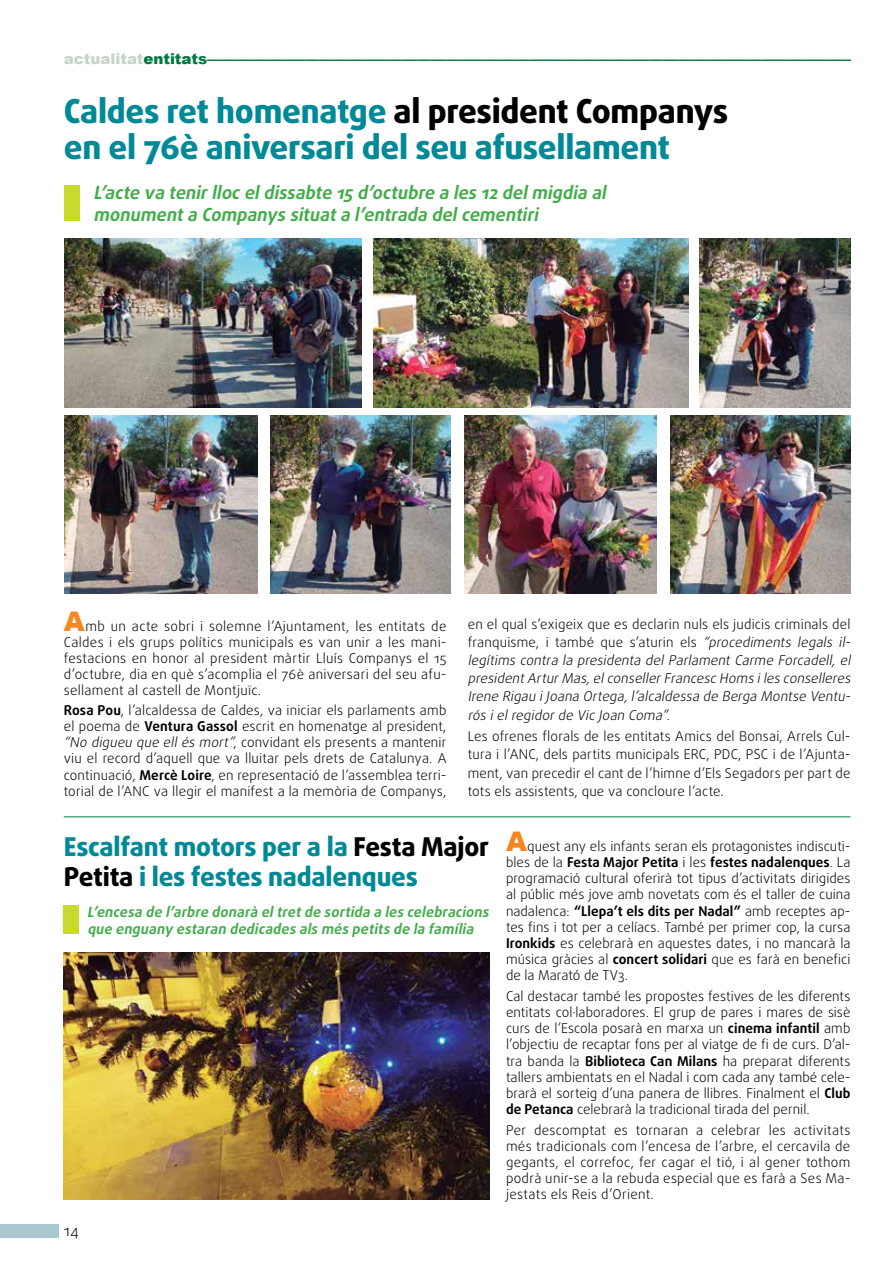
<style>
.page{position:relative;width:893px;height:1263px;background:#fff}
.page>*{position:absolute;margin:0;border:0;box-sizing:border-box;transform-origin:0 0}
.t1{font:800 33px/36px "Daxline Pro";letter-spacing:-.01em;color:#008997}
.t2{font:800 25.95px/30.2px "Daxline Pro";letter-spacing:-.01em;color:#008997}
.t3{font:italic 700 18px/21.6px "Daxline Pro";color:#41ad49}
.t4{font:900 15px "Arial";color:#007942}
.t5{font:300 15px "Daxline Pro";color:#000}
.t6{font:italic 700 14.25px/17.1px "Daxline Pro";color:#41ad49}
.t7{font:300 13.5px/16.2px "Daxline Pro";letter-spacing:.01em;color:#000;text-align:justify}
.t8{font:italic 300 13.5px/18.1px "Daxline Pro";color:#000}
.s1{color:#c6d5c7}
.s2{color:#000}
.s3{font-family:"Arial";font-weight:900;font-size:27px;color:#f6861f}
.s4{font-weight:700}
.s5{font-style:italic}
.s6{font-style:normal}
</style>
<div class="page">
<div style="left:0;top:1224px;width:59px;height:13px;background:#aac8d0"></div>
<div style="left:64px;top:185px;width:16px;height:36px;background:#c8da2b"></div>
<img style="left:374px;top:238px;width:314px;height:170px">
<img style="left:670px;top:415px;width:180px;height:179px">
<img style="left:271px;top:415px;width:180px;height:179px">
<img style="left:464px;top:415px;width:193px;height:179px">
<img style="left:64px;top:415px;width:193px;height:179px">
<img style="left:700px;top:238px;width:150px;height:170px">
<img style="left:64px;top:238px;width:297px;height:170px">
<hr style="left:64px;top:816px;width:786px;height:1px;background:#007942">
<div style="left:64px;top:906px;width:15px;height:28px;background:#c8da2b"></div>
<img style="left:64px;top:952px;width:425px;height:247px">
<p class="t4" style="left:64px;top:48px;width:789px"><span class="s1">actualitat</span>entitats––––––––––––––––––––––––––––––––––––––––––––––––––––––––––––––––––––––––––––––––––––––</p>
<h1 class="t1" style="left:64px;top:94px;width:666px">Caldes ret homenatge <span class="s2">al president Companys </span>en el 76è aniversari del seu afusellament</h1>
<h3 class="t3" style="left:94px;top:182px;width:518px">L’acte va tenirlloc eldissabte 15 d’octubre a les 12 delmigdia al monumenta Companys situata l’entrada delcementiri</h3>
<p class="t7" style="left:64px;top:618px;width:384px"><span class="s3">A</span>mb un acte sobri i solemne l’Ajuntament, les entitats de Caldes i els grups polítics municipals es van unir a les mani&shy;festacions en honor al president màrtir Lluís Companys el 15 d’octubre, dia en què s’acomplia el 76è aniversari del seu afu&shy;sellament al castell de Montjuïc.</p>
<p class="t7" style="left:64px;top:702px;width:384px"><span class="s4">Rosa Pou</span>, l’alcaldessa de Caldes, va iniciar els parlaments amb el poema de <span class="s4">Ventura Gassol</span> escrit en homenatge al president, <span class="s5">“No digueu que ell és mort”</span>, convidant els presents a mantenir viu el record d’aquell que va lluitar pels drets de Catalunya. A continuació, <span class="s4">Mercè Loire</span>, en representació de l’assemblea terri&shy;torial de l’ANC va llegir el manifest a la memòria de Companys,</p>
<p class="t8" style="left:468px;top:615px;width:387px"><span class="s6">en el qual s’exigeix que es declarin nuls els judicis criminals del franquisme, i també que s’aturin els</span> “procediments legals il· legítims contra la presidenta del Parlament Carme Forcadell, el presidentArturMas,elconsellerFrancesc Homs iles conselleres Irene Rigau iJoana Ortega,l’alcaldessa de Berga Montse Ventu&shy;rós ielregidorde Vic Joan Coma”<span class="s6">.</span></p>
<p class="t7" style="left:468px;top:727px;width:384px;line-height:18.1px">Les ofrenes florals de les entitats Amics del Bonsai, Arrels Cul&shy;tura i l’ANC, dels partits municipals ERC, PDC, PSC i de l’Ajunta&shy;ment, van precedir el cant de l’himne d’Els Segadors per part de tots els assistents, que va concloure l’acte.</p>
<h2 class="t2" style="left:64px;top:831px;width:427px">Escalfant motors per a la <span class="s2">Festa Major<br>Petita</span> i les festes nadalenques</h2>
<p class="t6" style="left:87px;top:903px;width:406px">L’encesa de l’arbre donarà eltretde sortida a les celebracions que enguany estaran dedicades als més petits de la família</p>
<p class="t7" style="left:506px;top:838px;width:346px"><span class="s3">A</span>quest any els infants seran els protagonistes indiscuti&shy;bles de la <span class="s4">Festa Major Petita</span> i les <span class="s4">festes nadalenques</span>. La programació cultural oferirà tot tipus d’activitats dirigides al públic més jove amb novetats com és el taller de cuina nadalenca: <span class="s4">“Llepa’t els dits per Nadal”</span> amb receptes ap&shy;tes fins i tot per a celíacs. També per primer cop, la cursa <span class="s4">Ironkids</span> es celebrarà en aquestes dates, i no mancarà la música gràcies al <span class="s4">concert solidari</span> que es farà en benefici de la Marató de TV3.</p>
<p class="t7" style="left:506px;top:988px;width:346px">Cal destacar també les propostes festives de les diferents entitats col·laboradores. El grup de pares i mares de sisè curs de l’Escola posarà en marxa un <span class="s4">cinema infantil</span> amb l’objectiu de recaptar fons per al viatge de fi de curs. D’al&shy;tra banda la <span class="s4">Biblioteca Can Milans</span> ha preparat diferents tallers ambientats en el Nadal i com cada any també cele&shy;brarà el sorteig d’una panera de llibres. Finalment el <span class="s4">Club de Petanca</span> celebrarà la tradicional tirada del pernil.</p>
<p class="t7" style="left:506px;top:1122px;width:346px">Per descomptat es tornaran a celebrar les activitats més tradicionals com l’encesa de l’arbre, el cercavila de gegants, el correfoc, fer cagar el tió, i al gener tothom podrà unir-se a la rebuda especial que es farà a Ses Ma&shy;jestats els Reis d’Orient.</p>
<p class="t5" style="left:64px;top:1220px;width:17px">14</p>
</div>
